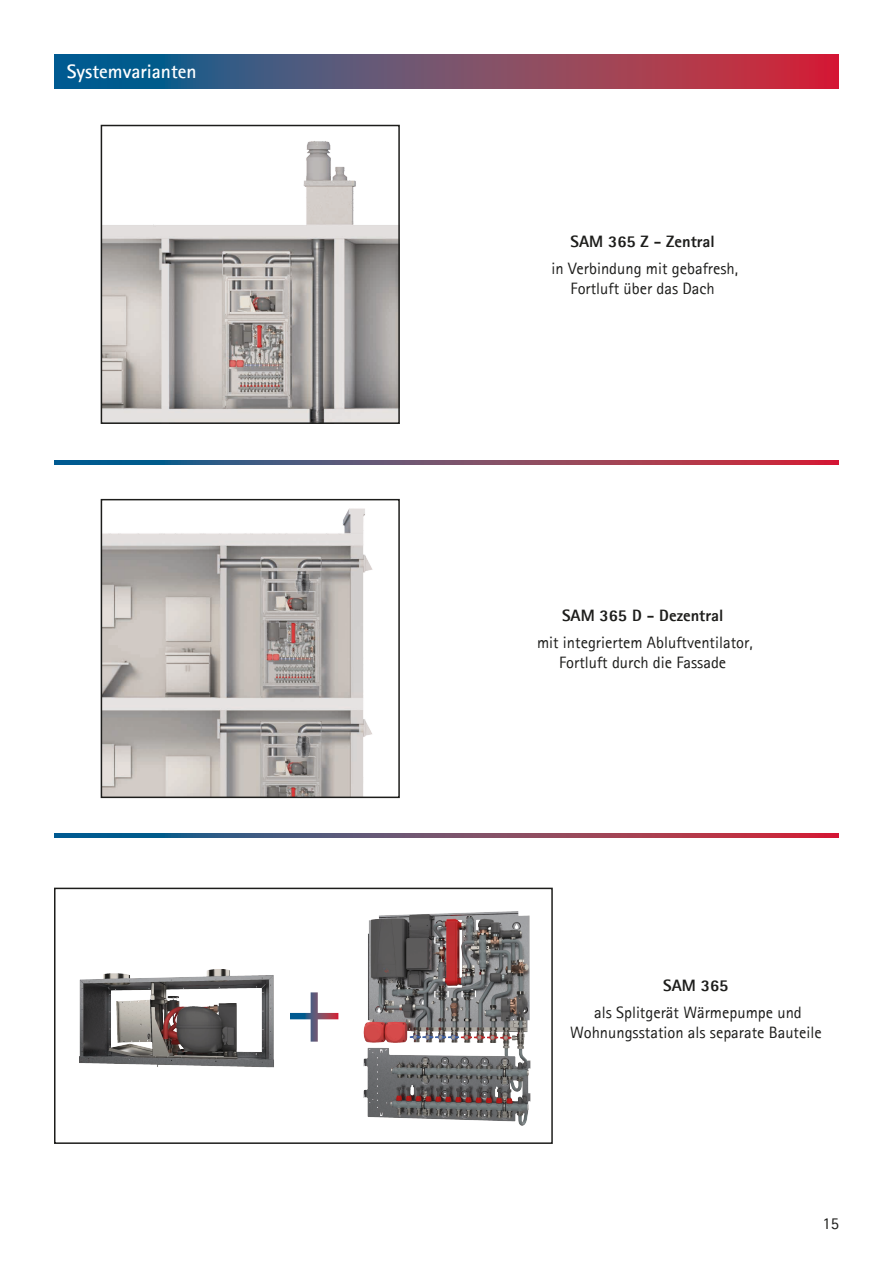
<style>
.page{position:relative;width:893px;height:1263px;background:#fff}
.page>*{position:absolute;margin:0;border:0;box-sizing:border-box;transform-origin:0 0}
.t1{font:104.7px "AT Rotis Sans Serif";color:#fff}
.t2{font:700 19.5px "AT Rotis Sans Serif";color:#fff}
.t3{font:16.5px/19.8px "AT Rotis Sans Serif";color:#1d1d1b;text-align:center}
.t4{font:800 16.5px "AT Rotis Sans Serif";color:#1d1d1b}
</style>
<div class="page">
<svg style="left:54px;top:54px;width:785px;height:34px;background:#6f4b69"></svg>
<img style="left:104px;top:141px;width:293px;height:280px">
<div style="left:101px;top:125px;width:299px;height:299px;border:2px solid #1d1d1b"></div>
<img style="left:104px;top:508px;width:269px;height:287px">
<div style="left:101px;top:499px;width:299px;height:299px;border:2px solid #1d1d1b"></div>
<img style="left:363px;top:911px;width:168px;height:215px">
<img style="left:79px;top:969px;width:195px;height:99px">
<div style="left:54px;top:888px;width:499px;height:256px;border:2px solid #1d1d1b"></div>
<svg style="left:54px;top:833px;width:785px;height:4px;background:#6f4b69"></svg>
<svg style="left:54px;top:461px;width:785px;height:4px;background:#6f4b69"></svg>
<img style="left:288px;top:572px;width:26px;height:24px">
<img style="left:288px;top:735px;width:26px;height:24px">
<p class="t2" style="left:67px;top:59px;width:131px">Systemvarianten</p>
<h1 class="t1" style="left:284px;top:944px;width:62px">+</h1>
<p class="t4" style="left:571px;top:231px;width:146px">SAM 365 Z - Zentral</p>
<p class="t3" style="left:551px;top:258px;width:188px">in Verbindung mit gebafresh,<br>Fortluft über das Dach</p>
<p class="t4" style="left:562px;top:605px;width:163px">SAM 365 D - Dezentral</p>
<p class="t3" style="left:537px;top:632px;width:217px">mit integriertem Abluftventilator,<br>Fortluft durch die Fassade</p>
<p class="t4" style="left:663px;top:975px;width:67px">SAM 365</p>
<p class="t3" style="left:570px;top:1002px;width:253px">als Splitgerät Wärmepumpe und<br>Wohnungsstation als separate Bauteile</p>
<p class="t3" style="left:822px;top:1213px;width:18px">15</p>
</div>
